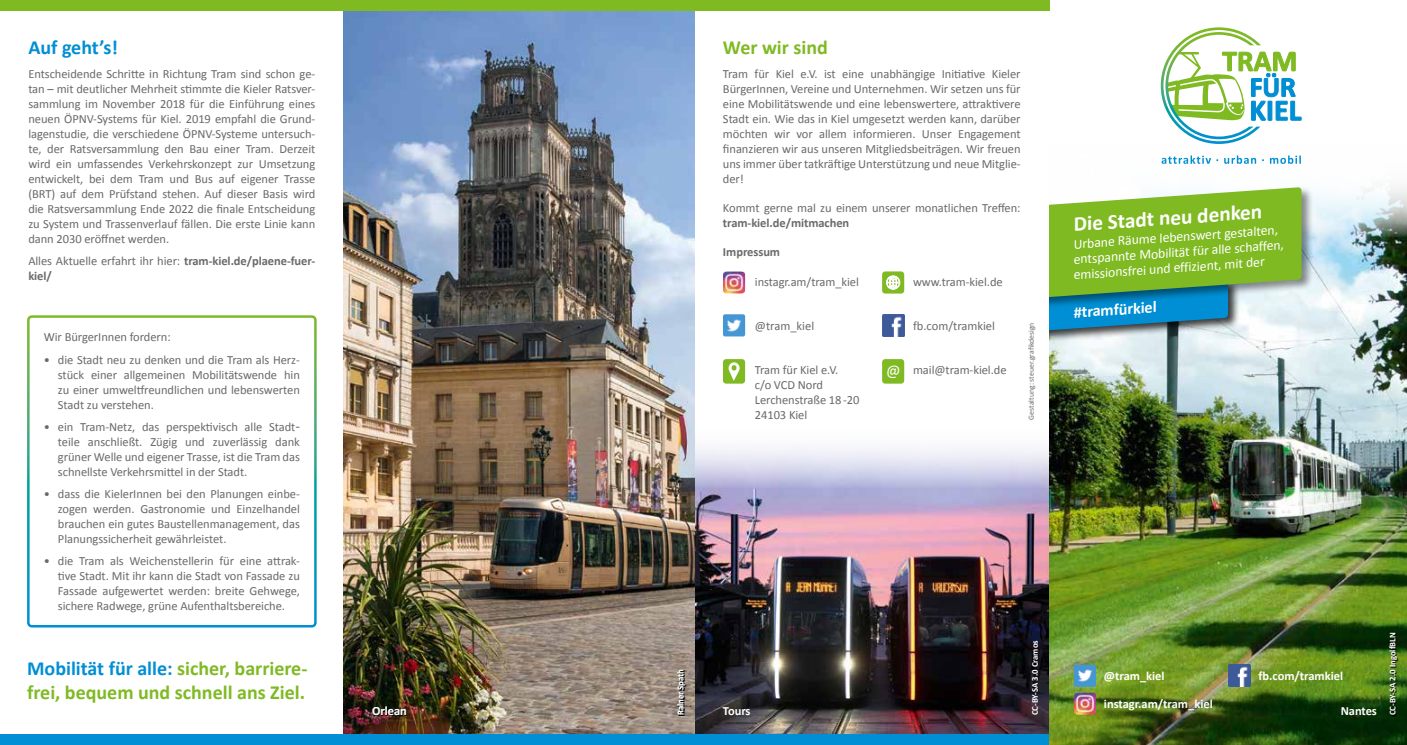
<style>
.page{position:relative;width:1407px;height:745px;background:#fff}
.page>*{position:absolute;margin:0;border:0;box-sizing:border-box;transform-origin:0 0}
.t1{font:700 21.25px "Calibri";color:#fff}
.t2{font:700 20px/24px "Calibri";color:#7fba23}
.t3{font:700 20px "Calibri";color:#008fd4}
.t4{font:700 16.25px "Calibri";color:#fff}
.t5{font:16.25px "Calibri";color:#fff}
.t6{font:13.75px/15.4px "Calibri";color:#fff}
.t7{font:12.5px/15px "Calibri";letter-spacing:-.005em;color:#6a6a69;text-align:justify}
.t8{font:700 12.5px/15px "Calibri";letter-spacing:-.005em;color:#6a6a69}
.t9{font:700 12.5px "Calibri";color:#fff}
.t10{font:700 8.75px "Calibri";color:#fff}
.t11{font:7.75px "Calibri";color:#6a6a69}
.s1{font-weight:400}
.s2{color:#626261}
.s3{color:#008fd4}
</style>
<div class="page">
<img style="left:694px;top:488px;width:355px;height:245px">
<svg style="left:694px;top:424px;width:355px;height:64px"></svg>
<img style="left:344px;top:11px;width:350px;height:722px">
<div style="left:0;top:733px;width:1049px;height:11px;background:#008fd4"></div>
<img style="left:1049px;top:236px;width:358px;height:508px">
<svg style="left:1161px;top:27px;width:140px;height:117px"></svg>
<svg style="left:1161px;top:155px;width:57px;height:9px"></svg>
<svg style="left:1224px;top:155px;width:32px;height:9px"></svg>
<svg style="left:1270px;top:155px;width:31px;height:9px"></svg>
<div style="left:1036px;top:279px;width:204px;height:63px;background:#000;opacity:.75"></div>
<div style="left:0;top:0;width:1049px;height:11px;background:#7fba23"></div>
<div style="left:723px;top:359px;width:22px;height:24px;background:#7fba23;border-radius:3px"></div>
<svg style="left:728px;top:362px;width:11px;height:18px"></svg>
<div style="left:882px;top:359px;width:22px;height:24px;background:#7fba23;border-radius:3px"></div>
<img style="left:723px;top:314px;width:22px;height:22px">
<img style="left:882px;top:314px;width:22px;height:22px">
<div style="left:1036px;top:185px;width:277px;height:124px;background:#000;opacity:.45"></div>
<svg style="left:1038px;top:187px;width:263px;height:144px;background:#7ab761"></svg>
<div style="left:27px;top:315px;width:290px;height:312px;border:2px solid #fff;border-radius:4px"></div>
<svg style="left:1390px;top:632px;width:9px;height:84px"></svg>
<div style="left:1031px;top:198px;width:18px;height:150px;background:#fff"></div>
<img style="left:1074px;top:664px;width:22px;height:22px">
<img style="left:1074px;top:692px;width:22px;height:22px">
<img style="left:1228px;top:664px;width:22px;height:22px">
<img style="left:723px;top:271px;width:22px;height:22px">
<div style="left:882px;top:271px;width:22px;height:22px;background:#7fba23;border-radius:3px"></div>
<svg style="left:886px;top:275px;width:14px;height:14px"></svg>
<svg style="left:372px;top:706px;width:36px;height:9px"></svg>
<svg style="left:677px;top:669px;width:9px;height:46px"></svg>
<h2 class="t3" style="left:28px;top:35px;width:91px">Auf geht’s!</h2>
<p class="t7" style="left:28px;top:66px;width:288px">Entscheidende Schritte in Richtung Tram sind schon ge&shy;tan – mit deutlicher Mehrheit stimmte die Kieler Ratsver&shy;sammlung im November 2018 für die Einführung eines neuen ÖPNV-Systems für Kiel. 2019 empfahl die Grund&shy;lagenstudie, die verschiedene ÖPNV-Systeme untersuch&shy;te, der Ratsversammlung den Bau einer Tram. Derzeit wird ein umfassendes Verkehrskonzept zur Umsetzung entwickelt, bei dem Tram und Bus auf eigener Trasse (BRT) auf dem Prüfstand stehen. Auf dieser Basis wird die Ratsversammlung Ende 2022 die finale Entscheidung zu System und Trassenverlauf fällen. Die erste Linie kann dann 2030 eröffnet werden.</p>
<p class="t8" style="left:28px;top:253px;width:289px"><span class="s1">Alles Aktuelle erfahrt ihr hier:</span> tram-kiel.de/plaene-fuer&shy;kiel/</p>
<p class="t7" style="left:44px;top:329px;width:128px"><span class="s2">W</span>ir BürgerInnen fordern:</p>
<p class="t7" style="left:58px;top:351px;width:243px;text-indent:-14px">• die Stadt neu zu denken und die Tram als Herz&shy;stück einer allgemeinen Mobilitätswende hin zu einer umweltfreundlichen und lebenswerten Stadt zu verstehen.</p>
<p class="t7" style="left:58px;top:419px;width:243px;text-indent:-14px">• ein Tram-Netz, das perspektivisch alle Stadt&shy;teile anschließt. Zügig und zuverlässig dank grüner Welle und eigener Trasse, ist die Tram das schnellste Verkehrsmittel in der Stadt.</p>
<p class="t7" style="left:58px;top:486px;width:243px;text-indent:-14px">• dass die KielerInnen bei den Planungen einbe&shy;zogen werden. Gastronomie und Einzelhandel brauchen ein gutes Baustellenmanagement, das Planungssicherheit gewährleistet.</p>
<p class="t7" style="left:58px;top:553px;width:243px;text-indent:-14px">• die Tram als Weichenstellerin für eine attrak&shy;tive Stadt. Mit ihr kann die Stadt von Fassade zu Fassade aufgewertet werden: breite Gehwege, sichere Radwege, grüne Aufenthaltsbereiche.</p>
<h2 class="t2" style="left:27px;top:656px;width:282px"><span class="s3">Mobilität für alle:</span> sicher, barriere&shy;frei, bequem und schnell ans Ziel.</h2>
<p class="t9" style="left:372px;top:702px;width:36px">Orlean</p>
<h2 class="t2" style="left:723px;top:35px;width:106px">Wer wir sind</h2>
<p class="t7" style="left:723px;top:66px;width:299px">Tram für Kiel e.V. ist eine unabhängige Initiative Kieler BürgerInnen, Vereine und Unternehmen. Wir setzen uns für eine Mobilitätswende und eine lebenswertere, attraktivere Stadt ein. Wie das in Kiel umgesetzt werden kann, darüber möchten wir vor allem informieren. Unser Engagement finanzieren wir aus unseren Mitgliedsbeiträgen. Wir freuen uns immer über tatkräftige Unterstützung und neue Mitglie&shy;der!</p>
<p class="t7" style="left:723px;top:200px;width:299px">Kommt gerne mal zu einem unserer monatlichen Treffen:</p>
<p class="t8" style="left:723px;top:215px;width:128px">tram-kiel.de/mitmachen</p>
<p class="t8" style="left:723px;top:245px;width:59px">Impressum</p>
<p class="t7" style="left:755px;top:274px;width:106px">instagr.am/tram_kiel</p>
<p class="t7" style="left:913px;top:274px;width:91px">www.tram-kiel.de</p>
<p class="t7" style="left:755px;top:318px;width:61px">@tram_kiel</p>
<p class="t7" style="left:913px;top:318px;width:84px">fb.com/tramkiel</p>
<p class="t7" style="left:755px;top:362px;width:85px">Tram für Kiel e.V.</p>
<p class="t7" style="left:913px;top:362px;width:95px">mail@tram-kiel.de</p>
<p class="t7" style="left:755px;top:377px;width:106px;text-align:left">c/o VCD Nord<br>Lerchenstraße 18 -20<br>24103 Kiel</p>
<h3 class="t5" style="left:886px;top:360px;width:16px">@</h3>
<p class="t11" style="left:1026px;top:419px;width:98px;rotate:-90deg">Gestaltung: steuer.grafikdesign</p>
<h1 class="t1" style="left:1072px;top:210px;width:190px;rotate:-4deg">Die Stadt neu denken</h1>
<p class="t6" style="left:1071px;top:236px;width:213px;rotate:-4deg">Urbane Räume lebenswert gestalten, entspannte Mobilität für alle schaffen, emissionsfrei und effizient, mit der</p>
<h3 class="t4" style="left:1073px;top:302px;width:85px;rotate:-4deg">#tramfürkiel</h3>
<p class="t10" style="left:675px;top:714px;width:48px;rotate:-90deg">Rainer Spath</p>
<p class="t9" style="left:723px;top:702px;width:29px">Tours</p>
<p class="t10" style="left:1029px;top:714px;width:76px;rotate:-90deg">CC-BY-SA 3.0 Cramos</p>
<p class="t9" style="left:1104px;top:667px;width:62px">@tram_kiel</p>
<p class="t9" style="left:1104px;top:695px;width:110px">instagr.am/tram_kiel</p>
<p class="t9" style="left:1258px;top:667px;width:86px">fb.com/tramkiel</p>
<p class="t9" style="left:1340px;top:702px;width:38px">Nantes</p>
<p class="t10" style="left:1387px;top:714px;width:84px;rotate:-90deg">CC-BY-SA 2.0 IngolfBLN</p>
</div>
